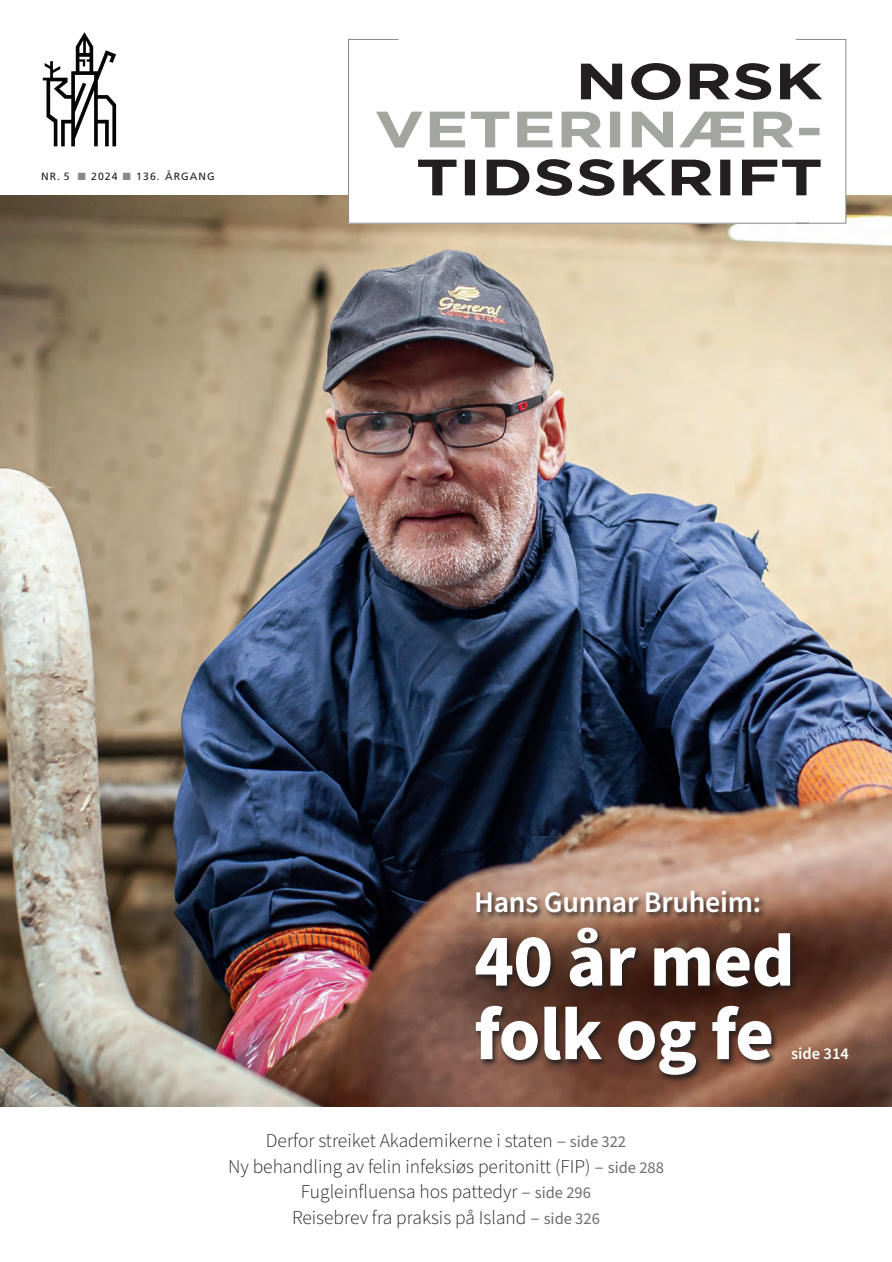
<style>
.page{position:relative;width:892px;height:1262px;background:#fff}
.page>*{position:absolute;margin:0;border:0;box-sizing:border-box;transform-origin:0 0}
.t1{font:700 75px/73.5px "Source Sans Pro";letter-spacing:-.01em;color:#fff}
.t2{font:600 30px "Source Sans Pro";letter-spacing:-.01em;color:#fff}
.t3{font:300 19.5px/25.5px "Source Sans Pro";color:#231f20;text-align:center}
.t4{font:600 16.5px "Source Sans Pro";color:#fff}
.t5{font:10.5px "Frutiger LT Std";letter-spacing:.1em;color:#231f20}
.s1{color:#868a81}
.s2{font-weight:400;font-size:16.5px;color:#6c6d70}
</style>
<div class="page">
<img style="left:0;top:196px;width:892px;height:910px">
<div style="left:474px;top:889px;width:324px;height:194px;background:#231f20;opacity:.9"></div>
<div style="left:349px;top:39px;width:497px;height:184px;background:#fff"></div>
<svg style="left:43px;top:33px;width:73px;height:113px"></svg>
<svg style="left:809px;top:159px;width:12px;height:8px"></svg>
<svg style="left:809px;top:127px;width:11px;height:9px"></svg>
<svg style="left:809px;top:63px;width:13px;height:37px"></svg>
<div style="left:796px;top:39px;width:50px;height:184px;border:1px solid #868a81"></div>
<svg style="left:348px;top:39px;width:461px;height:185px"></svg>
<p class="t5" style="left:41px;top:170px;width:175px">NR . 5 <span class="s1">■</span> 2024 <span class="s1">■</span> 136. ÅRGANG</p>
<h2 class="t2" style="left:474px;top:882px;width:289px">Hans Gunnar Bruheim:</h2>
<h1 class="t1" style="left:474px;top:926px;width:322px">40 år med folk og fe</h1>
<p class="t4" style="left:791px;top:1043px;width:59px">side 314</p>
<p class="t3" style="left:228px;top:1129px;width:437px">Derfor streiket Akademikerne i staten – <span class="s2">side 322<br></span>Ny behandling av felin infeksiøs peritonitt (FIP) – <span class="s2">side 288<br></span>Fugleinfluensa hos pattedyr – <span class="s2">side 296<br></span>Reisebrev fra praksis på Island – <span class="s2">side 326</span></p>
</div>
